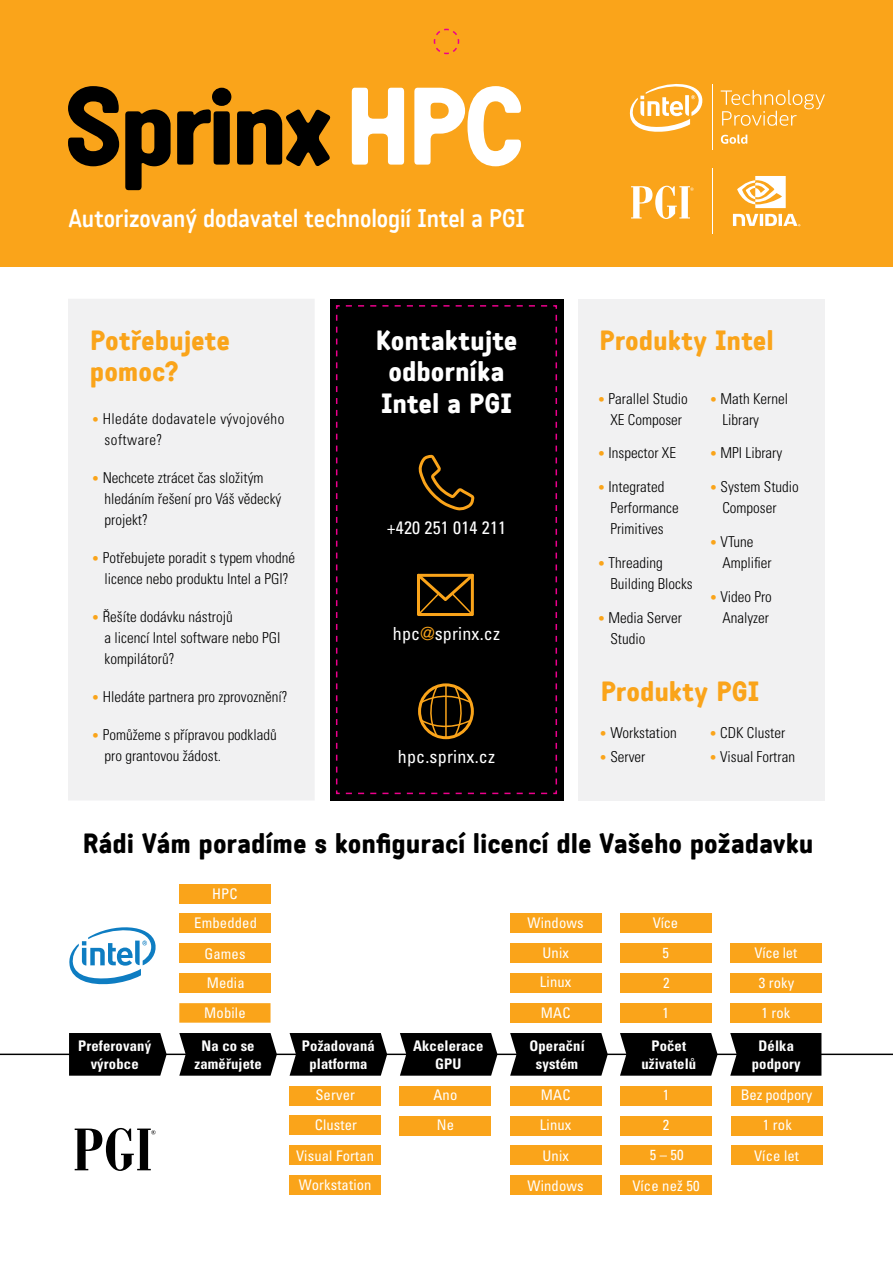
<style>
.page{position:relative;width:893px;height:1263px;background:#fff}
.page>*{position:absolute;margin:0;border:0;box-sizing:border-box;transform-origin:0 0}
.t1{font:700 27px "Katarine";letter-spacing:-.005em;color:#000}
.t2{font:700 27px/31.5px "Katarine";color:#faa41a}
.t3{font:700 27px/31.5px "Katarine";color:#fff}
.t4{font:700 24.75px "Katarine";letter-spacing:-.005em;color:#fff}
.t5{font:condensed 18px "Univers CE";letter-spacing:.01em;color:#fff}
.t6{font:300 condensed 15px/21px "Univers CE";color:#000}
.t7{font:300 condensed 15px/21px "Univers CE";letter-spacing:.03em;color:#000}
.t8{font:condensed 14.7px/29.8px "Univers CE";letter-spacing:.01em;color:#fff;text-align:center}
.t9{font:700 condensed 14.7px/17.5px "Univers CE";letter-spacing:.01em;color:#fff;text-align:center}
.t10{font:condensed 14.7px "Univers CE";letter-spacing:-.01em;color:#fff}
.s1{font-family:"Calibri";font-weight:400;font-stretch:normal;color:#faa41a}
.s2{color:#faa41a}
</style>
<div class="page">
<hr style="left:0;top:1053px;width:893px;height:2px;background:#000">
<svg style="left:179px;top:1033px;width:98px;height:43px;background:#121212"></svg>
<svg style="left:290px;top:1033px;width:97px;height:43px;background:#101010"></svg>
<svg style="left:400px;top:1033px;width:97px;height:43px;background:#101010"></svg>
<svg style="left:510px;top:1033px;width:98px;height:43px;background:#121212"></svg>
<svg style="left:620px;top:1033px;width:98px;height:43px;background:#121212"></svg>
<div style="left:730px;top:1033px;width:91px;height:43px;background:#000"></div>
<svg style="left:69px;top:1033px;width:98px;height:43px;background:#0b0b0b"></svg>
<div style="left:400px;top:1086px;width:91px;height:19px;background:#faa41a"></div>
<div style="left:510px;top:973px;width:91px;height:20px;background:#faa41a"></div>
<div style="left:510px;top:1116px;width:91px;height:19px;background:#faa41a"></div>
<div style="left:510px;top:913px;width:91px;height:20px;background:#faa41a"></div>
<div style="left:510px;top:1086px;width:91px;height:19px;background:#faa41a"></div>
<div style="left:290px;top:1115px;width:91px;height:20px;background:#faa41a"></div>
<div style="left:179px;top:914px;width:92px;height:19px;background:#faa41a"></div>
<div style="left:179px;top:973px;width:92px;height:20px;background:#faa41a"></div>
<div style="left:620px;top:1145px;width:92px;height:20px;background:#faa41a"></div>
<div style="left:620px;top:973px;width:91px;height:20px;background:#faa41a"></div>
<div style="left:731px;top:1116px;width:91px;height:19px;background:#faa41a"></div>
<div style="left:730px;top:973px;width:91px;height:20px;background:#faa41a"></div>
<div style="left:620px;top:1086px;width:92px;height:19px;background:#faa41a"></div>
<div style="left:620px;top:914px;width:91px;height:19px;background:#faa41a"></div>
<div style="left:400px;top:1116px;width:91px;height:19px;background:#faa41a"></div>
<div style="left:510px;top:1003px;width:91px;height:20px;background:#faa41a"></div>
<div style="left:510px;top:1145px;width:91px;height:20px;background:#faa41a"></div>
<div style="left:510px;top:1175px;width:91px;height:20px;background:#faa41a"></div>
<div style="left:290px;top:1145px;width:91px;height:20px;background:#faa41a"></div>
<div style="left:290px;top:1175px;width:91px;height:19px;background:#faa41a"></div>
<div style="left:179px;top:943px;width:92px;height:20px;background:#faa41a"></div>
<svg style="left:179px;top:1003px;width:92px;height:20px;background:#faa621"></svg>
<div style="left:620px;top:1175px;width:92px;height:20px;background:#faa41a"></div>
<div style="left:620px;top:1003px;width:91px;height:20px;background:#faa41a"></div>
<div style="left:731px;top:1145px;width:91px;height:20px;background:#faa41a"></div>
<div style="left:730px;top:1003px;width:91px;height:20px;background:#faa41a"></div>
<div style="left:290px;top:1086px;width:91px;height:19px;background:#faa41a"></div>
<div style="left:179px;top:884px;width:92px;height:20px;background:#faa41a"></div>
<div style="left:620px;top:1116px;width:92px;height:19px;background:#faa41a"></div>
<div style="left:620px;top:943px;width:91px;height:20px;background:#faa41a"></div>
<div style="left:731px;top:1086px;width:91px;height:19px;background:#faa41a"></div>
<div style="left:730px;top:943px;width:91px;height:20px;background:#faa41a"></div>
<div style="left:68px;top:299px;width:246px;height:501px;background:#f1f1f2"></div>
<div style="left:578px;top:299px;width:246px;height:501px;background:#f1f1f2"></div>
<div style="left:330px;top:299px;width:233px;height:501px;background:#000"></div>
<svg style="left:335px;top:305px;width:223px;height:490px"></svg>
<div style="left:0;top:0;width:893px;height:267px;background:#faa41a"></div>
<svg style="left:68px;top:86px;width:51px;height:80px"></svg>
<svg style="left:125px;top:109px;width:46px;height:81px"></svg>
<svg style="left:177px;top:88px;width:54px;height:77px"></svg>
<svg style="left:237px;top:109px;width:94px;height:57px"></svg>
<svg style="left:352px;top:88px;width:52px;height:77px"></svg>
<svg style="left:414px;top:86px;width:107px;height:80px"></svg>
<svg style="left:721px;top:135px;width:26px;height:9px"></svg>
<svg style="left:721px;top:90px;width:104px;height:36px"></svg>
<svg style="left:629px;top:84px;width:74px;height:48px"></svg>
<hr style="left:712px;top:84px;width:1px;height:66px;background:#fff">
<svg style="left:733px;top:214px;width:67px;height:12px"></svg>
<svg style="left:737px;top:176px;width:49px;height:32px"></svg>
<svg style="left:631px;top:186px;width:63px;height:33px"></svg>
<hr style="left:712px;top:168px;width:1px;height:66px;background:#fff">
<svg style="left:75px;top:1128px;width:81px;height:43px"></svg>
<svg style="left:69px;top:927px;width:87px;height:58px"></svg>
<svg style="left:433px;top:28px;width:27px;height:27px"></svg>
<div style="left:510px;top:943px;width:91px;height:20px;background:#faa41a"></div>
<h2 class="t4" style="left:69px;top:204px;width:458px">Autorizovaný dodavatel technologií Intel a PGI</h2>
<h1 class="t2" style="left:90px;top:324px;width:141px">Potřebujete pomoc?</h1>
<p class="t7" style="left:105px;top:409px;width:181px;text-indent:-13px"><span class="s1">•</span> Hledáte dodavatele vývojového software?</p>
<p class="t6" style="left:105px;top:468px;width:178px;text-indent:-13px"><span class="s1">•</span> Nechcete ztrácet čas složitým hledáním řešení pro Váš vědecký projekt?</p>
<p class="t6" style="left:92px;top:548px;width:205px;text-align:center"><span class="s1">•</span> Potřebujete poradit s typem vhodné licence nebo produktu Intel a PGI?</p>
<p class="t6" style="left:105px;top:607px;width:177px;text-indent:-13px"><span class="s1">•</span> Řešíte dodávku nástrojů<br>a licencí Intel software nebo PGI kompilátorů?</p>
<p class="t6" style="left:92px;top:687px;width:197px"><span class="s1">•</span> Hledáte partnera pro zprovoznění?</p>
<p class="t6" style="left:105px;top:725px;width:174px;text-indent:-13px"><span class="s1">•</span> Pomůžeme s přípravou podkladů pro grantovou žádost.</p>
<h1 class="t3" style="left:375px;top:324px;width:143px">Kontaktujte odborníka<br>Intel a PGI</h1>
<p class="t5" style="left:387px;top:518px;width:121px">+420 251 014 211</p>
<p class="t5" style="left:393px;top:624px;width:109px">hpc<span class="s2">@</span>sprinx.cz</p>
<p class="t5" style="left:398px;top:747px;width:99px">hpc.sprinx.cz</p>
<h1 class="t2" style="left:599px;top:324px;width:176px">Produkty Intel</h1>
<p class="t6" style="left:598px;top:388px;width:91px;text-align:center"><span class="s1">•</span> Parallel Studio<br>XE Composer</p>
<p class="t6" style="left:598px;top:443px;width:80px"><span class="s1">•</span> Inspector XE</p>
<p class="t6" style="left:610px;top:477px;width:70px;text-indent:-13px"><span class="s1">•</span> Integrated<br>Performance<br>Primitives</p>
<p class="t6" style="left:610px;top:552px;width:84px;text-indent:-13px"><span class="s1">•</span> Threading<br>Building Blocks</p>
<p class="t6" style="left:610px;top:607px;width:73px;text-indent:-13px"><span class="s1">•</span> Media Server<br>Studio</p>
<p class="t6" style="left:722px;top:388px;width:67px;text-indent:-13px"><span class="s1">•</span> Math Kernel<br>Library</p>
<p class="t6" style="left:710px;top:443px;width:74px"><span class="s1">•</span> MPI Library</p>
<p class="t6" style="left:722px;top:476px;width:78px;text-indent:-13px"><span class="s1">•</span> System Studio<br>Composer</p>
<p class="t6" style="left:722px;top:531px;width:51px;text-indent:-13px"><span class="s1">•</span> VTune<br>Amplifier</p>
<p class="t6" style="left:710px;top:586px;width:64px;text-align:right"><span class="s1">•</span> Video Pro<br>Analyzer</p>
<h1 class="t2" style="left:600px;top:675px;width:161px">Produkty PGI</h1>
<p class="t6" style="left:599px;top:722px;width:79px"><span class="s1">•</span> Workstation</p>
<p class="t6" style="left:599px;top:746px;width:47px"><span class="s1">•</span> Server</p>
<p class="t6" style="left:709px;top:722px;width:77px"><span class="s1">•</span> CDK Cluster</p>
<p class="t6" style="left:709px;top:746px;width:87px"><span class="s1">•</span> Visual Fortran</p>
<h1 class="t1" style="left:83px;top:826px;width:732px">Rádi Vám poradíme s konfigurací licencí dle Vašeho požadavku</h1>
<p class="t9" style="left:78px;top:1037px;width:74px">Preferovaný výrobce</p>
<p class="t8" style="left:212px;top:879px;width:27px">HPC</p>
<p class="t8" style="left:194px;top:908px;width:64px">Embedded</p>
<p class="t8" style="left:528px;top:908px;width:58px">Windows</p>
<p class="t8" style="left:653px;top:908px;width:27px">Více</p>
<p class="t8" style="left:204px;top:939px;width:43px">Games</p>
<p class="t8" style="left:542px;top:938px;width:28px">Unix</p>
<p class="t8" style="left:662px;top:938px;width:8px">5</p>
<p class="t8" style="left:755px;top:938px;width:44px">Více let</p>
<p class="t8" style="left:207px;top:968px;width:39px">Media</p>
<p class="t8" style="left:540px;top:967px;width:33px">Linux</p>
<p class="t8" style="left:663px;top:968px;width:8px">2</p>
<p class="t8" style="left:759px;top:968px;width:37px">3 roky</p>
<p class="t8" style="left:204px;top:998px;width:43px">Mobile</p>
<p class="t8" style="left:541px;top:998px;width:31px">MAC</p>
<p class="t8" style="left:662px;top:998px;width:8px">1</p>
<p class="t8" style="left:761px;top:998px;width:31px">1 rok</p>
<p class="t9" style="left:195px;top:1037px;width:69px">Na co se zaměřujete</p>
<p class="t9" style="left:302px;top:1037px;width:74px">Požadovaná platforma</p>
<p class="t9" style="left:413px;top:1037px;width:72px">Akcelerace<br>GPU</p>
<p class="t9" style="left:529px;top:1037px;width:57px">Operační systém</p>
<p class="t9" style="left:641px;top:1037px;width:56px">Počet uživatelů</p>
<p class="t9" style="left:752px;top:1037px;width:50px">Délka podpory</p>
<p class="t8" style="left:315px;top:1080px;width:41px">Server</p>
<p class="t8" style="left:541px;top:1080px;width:31px">MAC</p>
<p class="t8" style="left:433px;top:1080px;width:25px">Ano</p>
<p class="t8" style="left:663px;top:1080px;width:8px">1</p>
<p class="t10" style="left:741px;top:1087px;width:73px">Bez podpory</p>
<p class="t8" style="left:315px;top:1110px;width:44px">Cluster</p>
<p class="t8" style="left:437px;top:1110px;width:19px">Ne</p>
<p class="t8" style="left:540px;top:1110px;width:33px">Linux</p>
<p class="t8" style="left:663px;top:1110px;width:8px">2</p>
<p class="t8" style="left:763px;top:1110px;width:31px">1 rok</p>
<p class="t8" style="left:296px;top:1141px;width:79px;text-align:left">Visual Fortan<br>Workstation</p>
<p class="t8" style="left:528px;top:1141px;width:58px">Unix<br>Windows</p>
<p class="t8" style="left:650px;top:1140px;width:36px">5 – 50</p>
<p class="t8" style="left:632px;top:1171px;width:69px">Více než 50</p>
<p class="t8" style="left:754px;top:1141px;width:46px">Více let</p>
</div>
